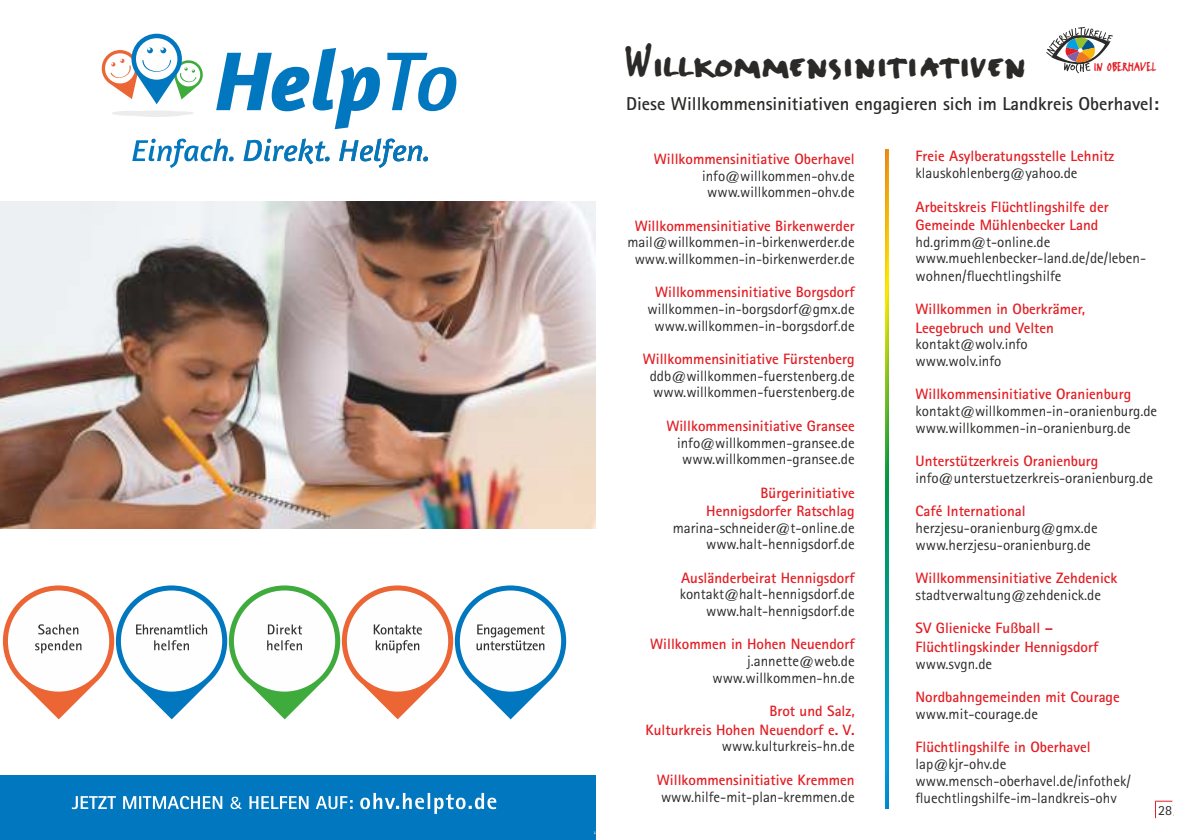
<style>
.page{position:relative;width:1191px;height:840px;background:#fff}
.page>*{position:absolute;margin:0;border:0;box-sizing:border-box;transform-origin:0 0}
.t1{font:48px "FF Erikrighthand Caps";color:#2b2a29}
.t2{font:700 18.6px "Rotis Sans Serif";color:#2b2a29}
.t3{font:15px/16.4px "Rotis Sans Serif";color:#2b2a29}
.t4{font:700 15px/18.4px "Rotis Sans Serif";color:#e31e24}
.t5{font:14px "Rotis Sans Serif";color:#2b2a29}
.t6{font:13.8px "FF Erikrighthand";color:#e31e24}
</style>
<div class="page">
<div style="left:0;top:775px;width:595px;height:64px;background:#0077be"></div>
<img style="left:0;top:201px;width:595px;height:327px">
<svg style="left:72px;top:792px;width:424px;height:21px"></svg>
<svg style="left:3px;top:585px;width:563px;height:134px"></svg>
<svg style="left:101px;top:34px;width:102px;height:70px"></svg>
<svg style="left:112px;top:110px;width:82px;height:7px"></svg>
<svg style="left:216px;top:48px;width:164px;height:81px"></svg>
<svg style="left:387px;top:53px;width:69px;height:58px"></svg>
<svg style="left:132px;top:138px;width:296px;height:30px"></svg>
<img style="left:885px;top:149px;width:3px;height:658px">
<svg style="left:1155px;top:800px;width:19px;height:17px"></svg>
<svg style="left:1046px;top:27px;width:66px;height:46px"></svg>
<h1 class="t1" style="left:625px;top:44px;width:402px">Willkommensinitiativen</h1>
<p class="t6" style="left:1093px;top:61px;width:64px">IN OBERHAVEL</p>
<p class="t2" style="left:626px;top:96px;width:534px">Diese Willkommensinitiativen engagieren sich im Landkreis Oberhavel:</p>
<p class="t4" style="left:915px;top:148px;width:200px">Freie Asylberatungsstelle Lehnitz</p>
<p class="t3" style="left:915px;top:166px;width:163px">klauskohlenberg@yahoo.de</p>
<p class="t4" style="left:915px;top:199px;width:194px">Arbeitskreis Flüchtlingshilfe der<br>Gemeinde Mühlenbecker Land</p>
<p class="t3" style="left:915px;top:234px;width:232px;line-height:17px">hd.grimm@t-online.de www.muehlenbecker-land.de/de/leben&shy;wohnen/fluechtlingshilfe</p>
<p class="t4" style="left:915px;top:301px;width:171px">Willkommen in Oberkrämer,<br>Leegebruch und Velten</p>
<p class="t3" style="left:915px;top:337px;width:114px">kontakt@wolv.info www.wolv.info</p>
<p class="t4" style="left:915px;top:386px;width:217px">Willkommensinitiative Oranienburg</p>
<p class="t3" style="left:915px;top:404px;width:243px">kontakt@willkommen-in-oranienburg.de www.willkommen-in-oranienburg.de</p>
<p class="t4" style="left:915px;top:453px;width:184px">Unterstützerkreis Oranienburg</p>
<p class="t3" style="left:915px;top:470px;width:239px">info@unterstuetzerkreis-oranienburg.de</p>
<p class="t4" style="left:915px;top:503px;width:111px">Café International</p>
<p class="t3" style="left:915px;top:520px;width:184px">herzjesu-oranienburg@gmx.de www.herzjesu-oranienburg.de</p>
<p class="t4" style="left:915px;top:570px;width:203px">Willkommensinitiative Zehdenick</p>
<p class="t3" style="left:915px;top:587px;width:187px">stadtverwaltung@zehdenick.de</p>
<p class="t4" style="left:915px;top:620px;width:184px">SV Glienicke Fußball –<br>Flüchtlingskinder Hennigsdorf</p>
<p class="t3" style="left:915px;top:656px;width:78px">www.svgn.de</p>
<p class="t4" style="left:915px;top:688px;width:206px">Nordbahngemeinden mit Courage</p>
<p class="t3" style="left:915px;top:706px;width:124px">www.mit-courage.de</p>
<p class="t4" style="left:915px;top:739px;width:176px">Flüchtlingshilfe in Oberhavel</p>
<p class="t3" style="left:915px;top:756px;width:217px;line-height:17px">lap@kjr-ohv.de www.mensch-oberhavel.de/infothek/ fluechtlingshilfe-im-landkreis-ohv</p>
<p class="t4" style="left:654px;top:151px;width:202px">Willkommensinitiative Oberhavel</p>
<p class="t3" style="left:702px;top:168px;width:154px;text-align:center">info@willkommen-ohv.de www.willkommen-ohv.de</p>
<p class="t4" style="left:634px;top:218px;width:221px">Willkommensinitiative Birkenwerder</p>
<p class="t3" style="left:627px;top:235px;width:229px;text-align:center">mail@willkommen-in-birkenwerder.de www.willkommen-in-birkenwerder.de</p>
<p class="t4" style="left:655px;top:284px;width:201px">Willkommensinitiative Borgsdorf</p>
<p class="t3" style="left:647px;top:302px;width:209px;text-align:center">willkommen-in-borgsdorf@gmx.de www.willkommen-in-borgsdorf.de</p>
<p class="t4" style="left:642px;top:351px;width:213px">Willkommensinitiative Fürstenberg</p>
<p class="t3" style="left:649px;top:368px;width:206px">ddb@willkommen-fuerstenberg.de www.willkommen-fuerstenberg.de</p>
<p class="t4" style="left:666px;top:418px;width:190px">Willkommensinitiative Gransee</p>
<p class="t3" style="left:677px;top:435px;width:179px;text-align:center">info@willkommen-gransee.de www.willkommen-gransee.de</p>
<p class="t4" style="left:706px;top:484px;width:150px;text-align:right">Bürgerinitiative<br>Hennigsdorfer Ratschlag</p>
<p class="t3" style="left:672px;top:520px;width:183px;text-align:right">marina-schneider@t-online.de www.halt-hennigsdorf.de</p>
<p class="t4" style="left:681px;top:569px;width:175px">Ausländerbeirat Hennigsdorf</p>
<p class="t3" style="left:679px;top:587px;width:176px;text-align:right">kontakt@halt-hennigsdorf.de www.halt-hennigsdorf.de</p>
<p class="t4" style="left:650px;top:636px;width:206px">Willkommen in Hohen Neuendorf</p>
<p class="t3" style="left:712px;top:653px;width:144px;text-align:right">j.annette@web.de www.willkommen-hn.de</p>
<p class="t4" style="left:645px;top:703px;width:211px;text-align:right">Brot und Salz,<br>Kulturkreis Hohen Neuendorf e. V.</p>
<p class="t3" style="left:722px;top:738px;width:134px">www.kulturkreis-hn.de</p>
<p class="t4" style="left:657px;top:771px;width:199px">Willkommensinitiative Kremmen</p>
<p class="t3" style="left:661px;top:789px;width:195px">www.hilfe-mit-plan-kremmen.de</p>
<p class="t5" style="left:1158px;top:804px;width:15px">28</p>
</div>
